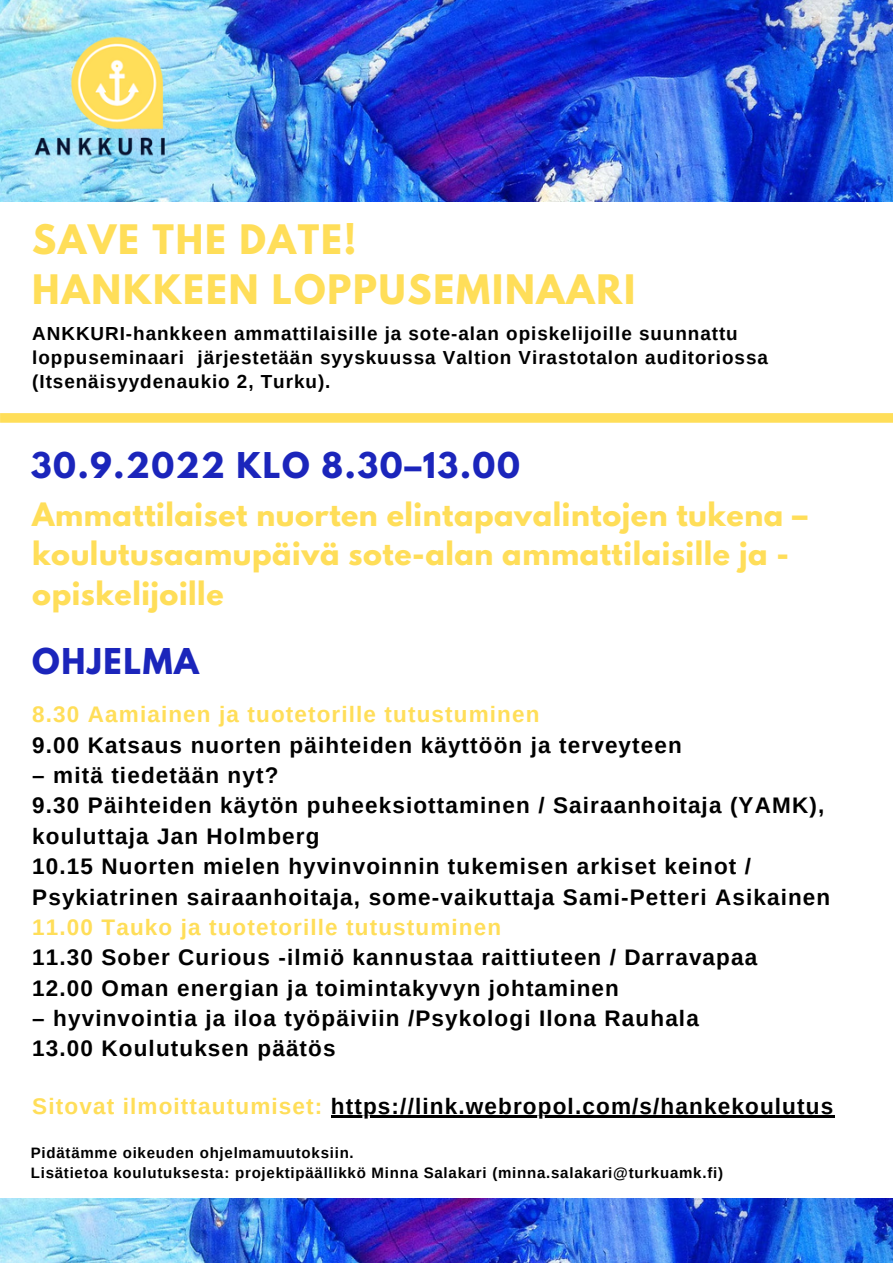
<style>
.page{position:relative;width:893px;height:1264px;background:#fff}
.page>*{position:absolute;margin:0;border:0;box-sizing:border-box;transform-origin:0 0}
.t1{font:700 36px/49.5px "League Spartan";letter-spacing:.05em;color:#ffde59}
.t2{font:700 31.5px "League Spartan";letter-spacing:.05em;color:#1b25bb}
.t3{font:700 28.5px/39.3px "League Spartan";letter-spacing:.02em;color:#ffde59}
.t4{font:700 22.5px/30.3px "Arimo";letter-spacing:.05em;color:#000}
.t5{font:700 22.5px "Arimo";letter-spacing:.05em;color:#ffde59}
.t6{font:700 18.9px/23.5px "Arimo";letter-spacing:.05em;color:#000}
.t7{font:700 15px/20.2px "Arimo";letter-spacing:.05em;color:#000}
.s1{color:#ffde59}
</style>
<div class="page">
<img style="left:243px;top:0;width:649px;height:201px">
<img style="left:0;top:0;width:243px;height:202px">
<svg style="left:0;top:413px;width:892px;height:10px;background:#ffdf5f"></svg>
<img style="left:0;top:1198px;width:892px;height:64px">
<hr style="left:331px;top:1115px;width:503px;height:3px;background:#000">
<h1 class="t1" style="left:32px;top:219px;width:604px">SAVE THE DATE!<br>HANKKEEN LOPPUSEMINAARI</h1>
<p class="t6" style="left:32px;top:322px;width:737px">ANKKURI-hankkeen ammattilaisille ja sote-alan opiskelijoille suunnattu loppuseminaari järjestetään syyskuussa Valtion Virastotalon auditoriossa (Itsenäisyydenaukio 2, Turku).</p>
<h2 class="t2" style="left:31px;top:450px;width:490px">30.9.2022 KLO 8.30–13.00</h2>
<p class="t3" style="left:32px;top:498px;width:776px">Ammattilaiset nuorten elintapavalintojen tukena – koulutusaamupäivä sote-alan ammattilaisille ja - opiskelijoille</p>
<h2 class="t2" style="left:32px;top:645px;width:168px">OHJELMA</h2>
<p class="t5" style="left:32px;top:702px;width:508px">8.30 Aamiainen ja tuotetorille tutustuminen</p>
<p class="t4" style="left:32px;top:729px;width:651px">9.00 Katsaus nuorten päihteiden käyttöön ja terveyteen</p>
<p class="t4" style="left:32px;top:760px;width:799px">– mitä tiedetään nyt?<br>9.30 Päihteiden käytön puheeksiottaminen / Sairaanhoitaja (YAMK), kouluttaja Jan Holmberg<br>10.15 Nuorten mielen hyvinvoinnin tukemisen arkiset keinot / Psykiatrinen sairaanhoitaja, some-vaikuttaja Sami-Petteri Asikainen</p>
<p class="t5" style="left:32px;top:914px;width:470px">11.00 Tauko ja tuotetorille tutustuminen</p>
<p class="t4" style="left:32px;top:942px;width:726px">11.30 Sober Curious -ilmiö kannustaa raittiuteen / Darravapaa<br>12.00 Oman energian ja toimintakyvyn johtaminen</p>
<p class="t4" style="left:32px;top:1003px;width:668px">– hyvinvointia ja iloa työpäiviin /Psykologi Ilona Rauhala<br>13.00 Koulutuksen päätös</p>
<p class="t4" style="left:32px;top:1090px;width:802px"><span class="s1">Sitovat ilmoittautumiset:</span> https://link.webropol.com/s/hankekoulutus</p>
<p class="t7" style="left:31px;top:1142px;width:693px">Pidätämme oikeuden ohjelmamuutoksiin.<br>Lisätietoa koulutuksesta: projektipäällikkö Minna Salakari (minna.salakari@turkuamk.fi)</p>
</div>
